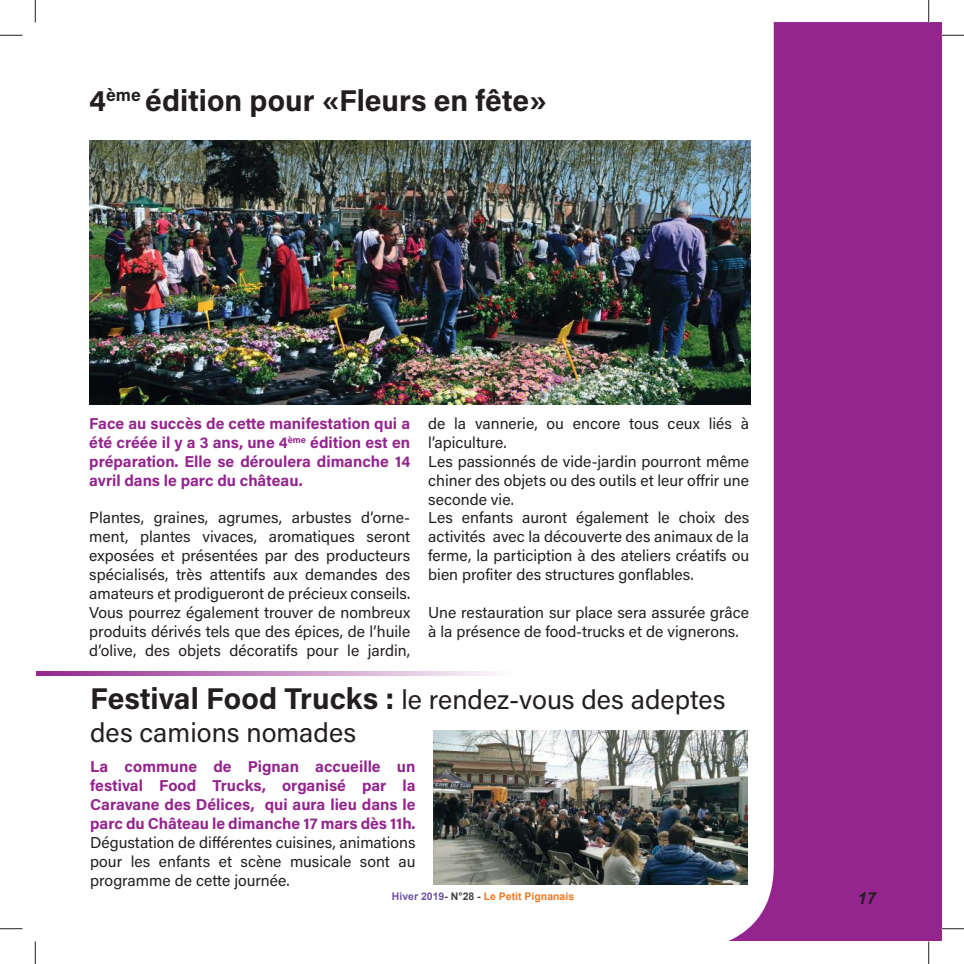
<style>
.page{position:relative;width:964px;height:964px;background:#fff}
.page>*{position:absolute;margin:0;border:0;box-sizing:border-box;transform-origin:0 0}
.t1{font:700 30px "Acumin Pro";color:#241f1f}
.t2{font:27px/32.4px "Acumin Pro";color:#241f1f}
.t3{font:italic 700 16.5px "Arial";color:#241f1f}
.t4{font:15.75px/18.9px "Acumin Pro";color:#241f1f;text-align:justify}
.t5{font:700 15.75px/18.9px "Acumin Pro";color:#94258e;text-align:justify}
.t6{font:700 10.5px "Arial";color:#f27921}
.s1{font-weight:700;font-size:30px}
.s2{color:#6d54a5}
.s3{color:#444041}
</style>
<div class="page">
<div style="left:609px;top:22px;width:332px;height:919px;background:#94258e"></div>
<div style="left:600px;top:22px;width:173px;height:919px;background:#fff"></div>
<img style="left:89px;top:140px;width:661px;height:265px">
<svg style="left:37px;top:671px;width:653px;height:4px"></svg>
<img style="left:433px;top:731px;width:314px;height:153px">
<svg style="left:0;top:35px;width:22px;height:1px"></svg>
<svg style="left:941px;top:35px;width:22px;height:1px"></svg>
<svg style="left:0;top:928px;width:22px;height:1px"></svg>
<svg style="left:941px;top:928px;width:22px;height:1px"></svg>
<svg style="left:35px;top:0;width:1px;height:22px"></svg>
<svg style="left:35px;top:941px;width:1px;height:22px"></svg>
<svg style="left:928px;top:0;width:1px;height:22px"></svg>
<svg style="left:928px;top:941px;width:1px;height:22px"></svg>
<h1 class="t1" style="left:89px;top:80px;width:459px">4<sup>ème</sup> édition pour «Fleurs en fête»</h1>
<p class="t5" style="left:89px;top:413px;width:322px">Face au succès de cette manifestation qui a été créée il y a 3 ans, une 4<sup>ème</sup> édition est en préparation. Elle se déroulera dimanche 14 avril dans le parc du château.</p>
<p class="t4" style="left:89px;top:508px;width:322px">Plantes, graines, agrumes, arbustes d’orne&shy;ment, plantes vivaces, aromatiques seront exposées et présentées par des producteurs spécialisés, très attentifs aux demandes des amateurs et prodigueront de précieux conseils.<br>Vous pourrez également trouver de nombreux produits dérivés tels que des épices, de l’huile d’olive, des objets décoratifs pour le jardin,</p>
<p class="t4" style="left:428px;top:413px;width:322px;text-align:left">de la vannerie, ou encore tous ceux liés à l’apiculture.<br>Les passionnés de vide-jardin pourront même chiner des objets ou des outils et leur offrir une seconde vie.<br>Les enfants auront également le choix des activités avec la découverte des animaux de la ferme, la particiption à des ateliers créatifs ou bien profiter des structures gonflables.</p>
<p class="t4" style="left:428px;top:602px;width:322px">Une restauration sur place sera assurée grâce à la présence de food-trucks et de vignerons.</p>
<h2 class="t2" style="left:90px;top:682px;width:637px"><span class="s1">Festival Food Trucks :</span> le rendez-vous des adeptes des camions nomades</h2>
<p class="t5" style="left:90px;top:756px;width:327px">La commune de Pignan accueille un festival Food Trucks, organisé par la Caravane des Délices, qui aura lieu dans le parc du Château le dimanche 17 mars dès 11h.</p>
<p class="t4" style="left:90px;top:832px;width:327px">Dégustation de différentes cuisines, animations pour les enfants et scène musicale sont au programme de cette journée.</p>
<p class="t6" style="left:392px;top:888px;width:184px"><span class="s2">Hiver 2019</span><span class="s3">- N°28 -</span> Le Petit Pignanais</p>
<p class="t3" style="left:857px;top:887px;width:20px">17</p>
</div>
